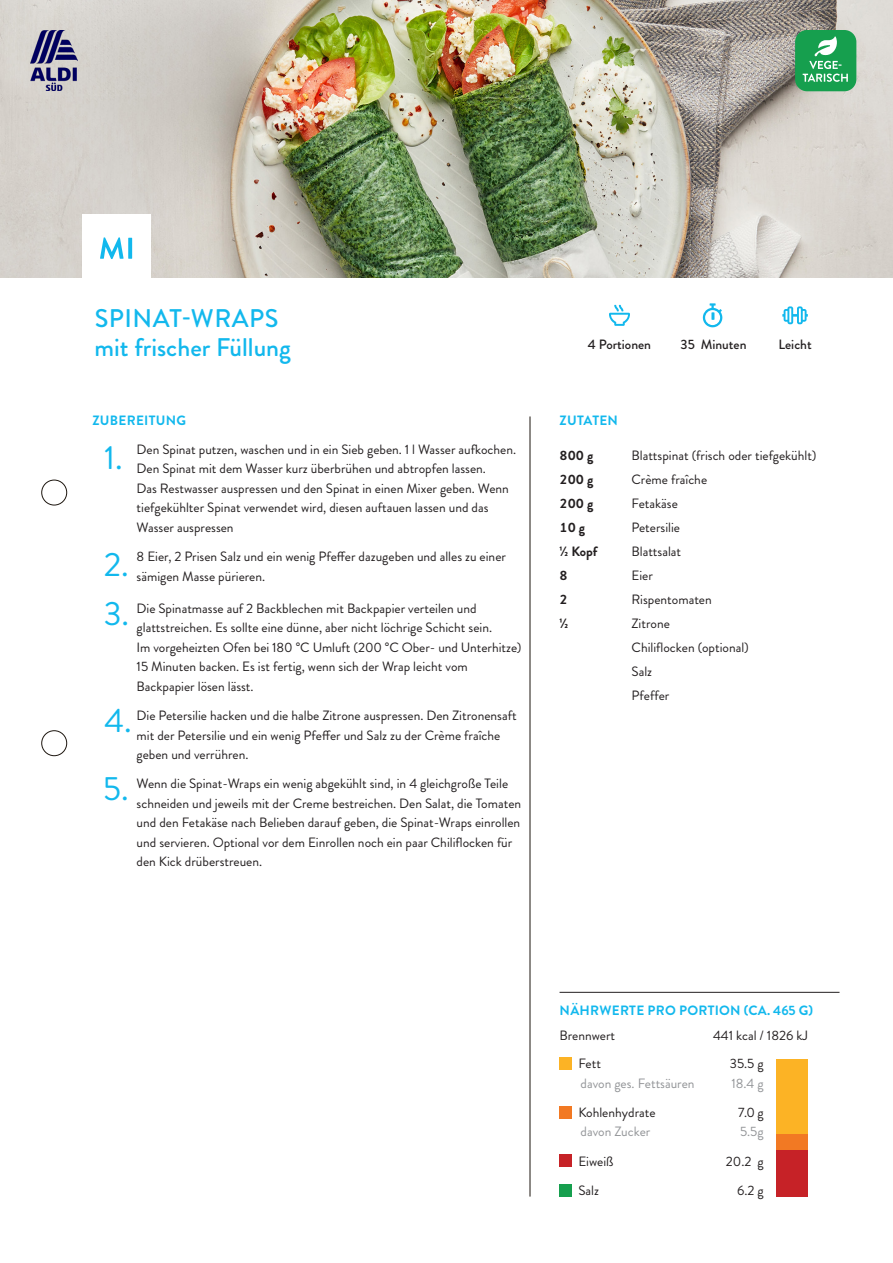
<style>
.page{position:relative;width:893px;height:1263px;background:#fff}
.page>*{position:absolute;margin:0;border:0;box-sizing:border-box;transform-origin:0 0}
.Zubereitungsliste{font:33.6px "Brandon Grotesque";color:#12b8ed}
.Headline_1{font:500 25.5px "Brandon Grotesque";color:#12b8ed}
.Headline_1-2{font:500 25.5px "Brandon Grotesque";letter-spacing:.02em;color:#12b8ed}
.Zubereitungsliste-2{font:13.5px/19.5px "Brandon Grotesque";color:#231f20}
.Absatzformat_1{font:13.5px "Brandon Grotesque";color:#231f20}
.Headline_2{font:700 13.5px "Brandon Grotesque";letter-spacing:.02em;color:#12b8ed}
.Naehrwerte_Liste{font:13.5px "Brandon Grotesque";color:#231f20}
.Naehrwerte_Liste-2{font:13.5px "Brandon Grotesque";color:#939598}
.txt{font:500 13.5px "Brandon Grotesque";color:#231f20}
.Headline_2-2{font:13.5px "Brandon Grotesque";color:#231f20}
.Absatzformat_1-2{font:700 13.5px "Brandon Grotesque";color:#231f20}
</style>
<div class="page">
<div style="left:560px;top:1057px;width:12px;height:13px;background:#fcb325"></div>
<div style="left:560px;top:1105px;width:12px;height:13px;background:#f27923"></div>
<div style="left:560px;top:1154px;width:12px;height:13px;background:#c62227"></div>
<div style="left:560px;top:1183px;width:12px;height:13px;background:#169f4e"></div>
<hr style="left:776px;top:1196px;width:32px;height:1px;background:#169f4e">
<div style="left:42px;top:480px;width:25px;height:25px;border:1px solid #1d160f;border-radius:50%"></div>
<div style="left:42px;top:730px;width:25px;height:26px;border:1px solid #1d160f;border-radius:50%"></div>
<hr style="left:560px;top:992px;width:279px;height:1px;background:#231f20">
<svg style="left:782px;top:306px;width:26px;height:18px"></svg>
<svg style="left:703px;top:303px;width:19px;height:24px"></svg>
<svg style="left:609px;top:305px;width:21px;height:21px"></svg>
<img style="left:0;top:0;width:893px;height:278px">
<div style="left:82px;top:214px;width:69px;height:69px;background:#fff"></div>
<svg style="left:100px;top:237px;width:32px;height:22px"></svg>
<div style="left:776px;top:1134px;width:32px;height:16px;background:#f27923"></div>
<div style="left:776px;top:1060px;width:32px;height:74px;background:#fcb325"></div>
<div style="left:776px;top:1150px;width:32px;height:46px;background:#c62227"></div>
<img style="left:30px;top:30px;width:47px;height:60px">
<hr style="left:530px;top:416px;width:1px;height:780px;background:#1d160f">
<div style="left:795px;top:30px;width:61px;height:61px;background:#169f4e;border-radius:12px"></div>
<svg style="left:803px;top:36px;width:45px;height:46px"></svg>
<p class="Headline_1-2" style="left:95px;top:301px;width:185px">SPINAT-WRAPS</p>
<p class="Headline_1" style="left:94px;top:330px;width:198px">mit frischer Füllung</p>
<p class="Headline_2" style="left:92px;top:411px;width:95px">ZUBEREITUNG</p>
<p class="Zubereitungsliste" style="left:104px;top:434px;width:20px">1.</p>
<p class="Zubereitungsliste-2" style="left:137px;top:440px;width:381px">Den Spinat putzen, waschen und in ein Sieb geben. 1 l Wasser aufkochen.<br>Den Spinat mit dem Wasser kurz überbrühen und abtropfen lassen.<br>Das Restwasser auspressen und den Spinat in einen Mixer geben. Wenn tiefgekühlter Spinat verwendet wird, diesen auftauen lassen und das Wasser auspressen</p>
<p class="Zubereitungsliste" style="left:104px;top:541px;width:27px">2.</p>
<p class="Zubereitungsliste-2" style="left:137px;top:547px;width:371px">8 Eier, 2 Prisen Salz und ein wenig Pfeffer dazugeben und alles zu einer sämigen Masse pürieren.</p>
<p class="Zubereitungsliste" style="left:104px;top:590px;width:27px">3.</p>
<p class="Zubereitungsliste-2" style="left:137px;top:599px;width:386px">Die Spinatmasse auf 2 Backblechen mit Backpapier verteilen und glattstreichen. Es sollte eine dünne, aber nicht löchrige Schicht sein.<br>Im vorgeheizten Ofen bei 180 °C Umluft (200 °C Ober- und Unterhitze)<br>15 Minuten backen. Es ist fertig, wenn sich der Wrap leicht vom Backpapier lösen lässt.</p>
<p class="Zubereitungsliste" style="left:105px;top:697px;width:29px">4.</p>
<p class="Zubereitungsliste-2" style="left:137px;top:706px;width:382px">Die Petersilie hacken und die halbe Zitrone auspressen. Den Zitronensaft mit der Petersilie und ein wenig Pfeffer und Salz zu der Crème fraîche geben und verrühren.</p>
<p class="Zubereitungsliste" style="left:103px;top:766px;width:27px">5.</p>
<p class="Zubereitungsliste-2" style="left:137px;top:774px;width:386px">Wenn die Spinat-Wraps ein wenig abgekühlt sind, in 4 gleichgroße Teile schneiden und jeweils mit der Creme bestreichen. Den Salat, die Tomaten und den Fetakäse nach Belieben darauf geben, die Spinat-Wraps einrollen und servieren. Optional vor dem Einrollen noch ein paar Chiliflocken für den Kick drüberstreuen.</p>
<p class="txt" style="left:588px;top:335px;width:65px">4 Portionen</p>
<p class="txt" style="left:681px;top:335px;width:67px">35 Minuten</p>
<p class="txt" style="left:778px;top:335px;width:35px">Leicht</p>
<p class="Headline_2" style="left:560px;top:411px;width:60px">ZUTATEN</p>
<p class="Absatzformat_1-2" style="left:560px;top:446px;width:35px">800 g</p>
<p class="Absatzformat_1" style="left:631px;top:446px;width:187px">Blattspinat (frisch oder tiefgekühlt)</p>
<p class="Absatzformat_1-2" style="left:560px;top:470px;width:35px">200 g</p>
<p class="Absatzformat_1" style="left:631px;top:470px;width:77px">Crème fraîche</p>
<p class="Absatzformat_1-2" style="left:560px;top:494px;width:35px">200 g</p>
<p class="Absatzformat_1" style="left:631px;top:494px;width:48px">Fetakäse</p>
<p class="Absatzformat_1-2" style="left:560px;top:518px;width:27px">10 g</p>
<p class="Absatzformat_1" style="left:631px;top:518px;width:50px">Petersilie</p>
<p class="Absatzformat_1-2" style="left:560px;top:542px;width:40px">½ Kopf</p>
<p class="Absatzformat_1" style="left:631px;top:542px;width:51px">Blattsalat</p>
<p class="Absatzformat_1-2" style="left:560px;top:566px;width:10px">8</p>
<p class="Absatzformat_1" style="left:631px;top:566px;width:23px">Eier</p>
<p class="Absatzformat_1-2" style="left:560px;top:590px;width:10px">2</p>
<p class="Absatzformat_1" style="left:631px;top:590px;width:82px">Rispentomaten</p>
<p class="Absatzformat_1-2" style="left:560px;top:614px;width:10px">½</p>
<p class="Absatzformat_1" style="left:631px;top:614px;width:40px">Zitrone</p>
<p class="Absatzformat_1" style="left:631px;top:638px;width:119px">Chiliflocken (optional)</p>
<p class="Absatzformat_1" style="left:631px;top:662px;width:22px">Salz</p>
<p class="Absatzformat_1" style="left:631px;top:686px;width:39px">Pfeffer</p>
<p class="Headline_2" style="left:560px;top:1001px;width:255px">NÄHRWERTE PRO PORTION (CA. 465 G)</p>
<p class="Headline_2-2" style="left:560px;top:1026px;width:57px">Brennwert</p>
<p class="Headline_2-2" style="left:713px;top:1026px;width:96px">441 kcal / 1826 kJ</p>
<p class="Naehrwerte_Liste" style="left:578px;top:1054px;width:24px">Fett</p>
<p class="Naehrwerte_Liste-2" style="left:580px;top:1074px;width:116px">davon ges. Fettsäuren</p>
<p class="Naehrwerte_Liste" style="left:730px;top:1054px;width:35px">35.5 g</p>
<p class="Naehrwerte_Liste-2" style="left:731px;top:1074px;width:34px">18.4 g</p>
<p class="Naehrwerte_Liste" style="left:578px;top:1103px;width:79px">Kohlenhydrate</p>
<p class="Naehrwerte_Liste-2" style="left:580px;top:1122px;width:71px">davon Zucker</p>
<p class="Naehrwerte_Liste" style="left:738px;top:1103px;width:27px">7.0 g</p>
<p class="Naehrwerte_Liste-2" style="left:740px;top:1122px;width:25px">5.5g</p>
<p class="Naehrwerte_Liste" style="left:578px;top:1152px;width:37px">Eiweiß</p>
<p class="Naehrwerte_Liste" style="left:726px;top:1152px;width:39px">20.2 g</p>
<p class="Naehrwerte_Liste" style="left:578px;top:1181px;width:22px">Salz</p>
<p class="Naehrwerte_Liste" style="left:737px;top:1181px;width:28px">6.2 g</p>
</div>
